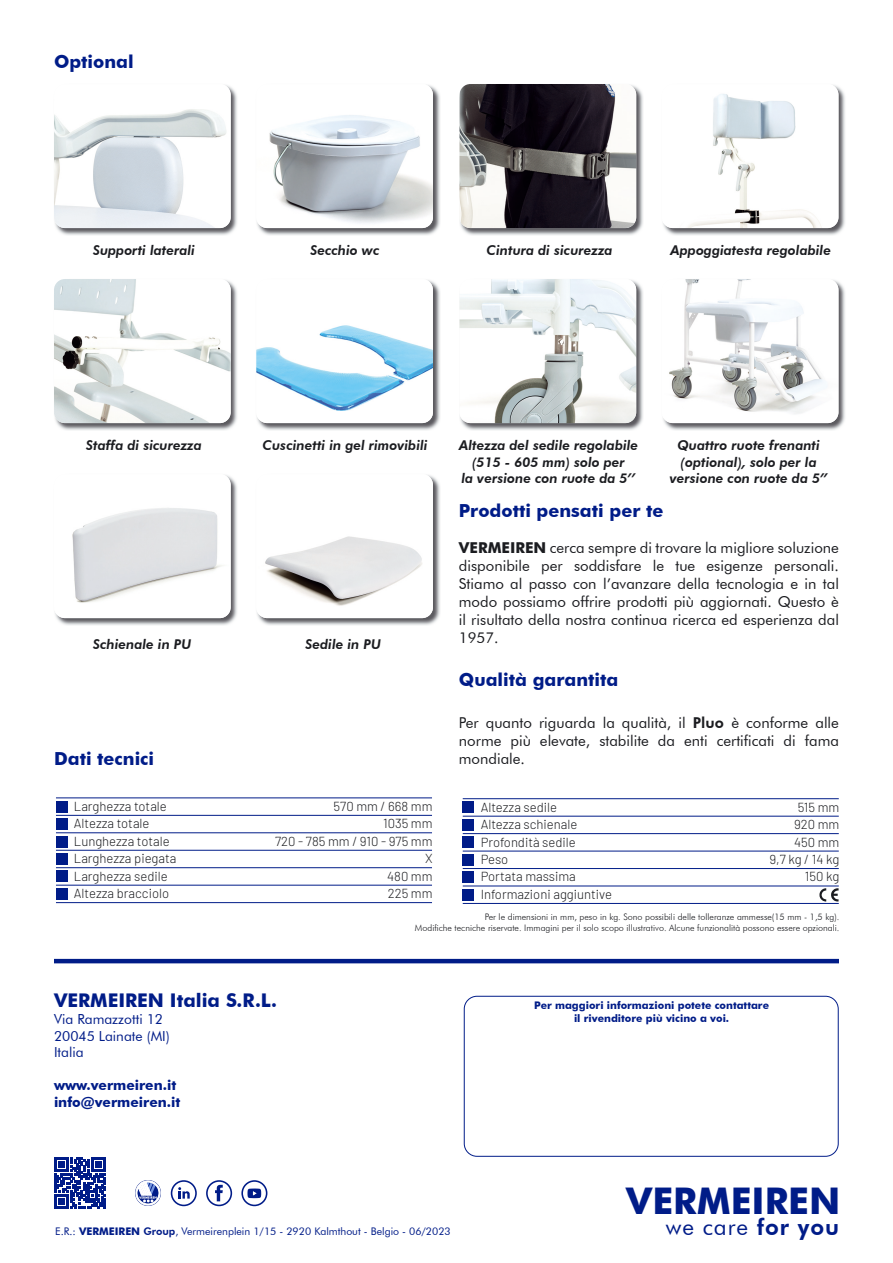
<style>
.page{position:relative;width:893px;height:1263px;background:#fff}
.page>*{position:absolute;margin:0;border:0;box-sizing:border-box;transform-origin:0 0}
.t1{font:700 36.75px "Futura BT";color:#001c88}
.t2{font:22.65px "Futura BT";letter-spacing:.04em;color:#001c88}
.t3{font:700 18.9px "Futura BT";color:#001c88}
.t4{font:700 18px "Futura BT";color:#001c88}
.t5{font:15px/18px "Futura BT";color:#1b1c20;text-align:justify}
.t6{font:13.8px/16.6px "Futura BT";color:#001c88}
.t7{font:700 13.8px/16.6px "Futura BT";color:#001c88}
.t8{font:italic 800 13.5px/16.2px "Futura BT";color:#1b1c20;text-align:center}
.t9{font:300 13.05px "Barlow";color:#1b1c20}
.t10{font:10.5px "Futura BT";color:#001c88}
.t11{font:700 10.5px/12.6px "Futura BT";color:#001c88;text-align:center}
.t12{font:300 9px/10.8px "Futura BT";color:#1b1c20;text-align:right}
.s1{font-weight:700}
.s2{font-weight:800}
</style>
<div class="page">
<div style="left:56px;top:801px;width:11px;height:11px;background:#001c88"></div>
<div style="left:56px;top:818px;width:11px;height:12px;background:#001c88"></div>
<div style="left:56px;top:836px;width:11px;height:11px;background:#001c88"></div>
<div style="left:56px;top:853px;width:11px;height:12px;background:#001c88"></div>
<div style="left:56px;top:871px;width:11px;height:11px;background:#001c88"></div>
<div style="left:56px;top:888px;width:11px;height:11px;background:#001c88"></div>
<hr style="left:56px;top:902px;width:376px;height:1px;background:#001c88">
<hr style="left:56px;top:885px;width:376px;height:1px;background:#001c88">
<hr style="left:56px;top:867px;width:376px;height:1px;background:#001c88">
<hr style="left:56px;top:850px;width:376px;height:1px;background:#001c88">
<hr style="left:56px;top:832px;width:376px;height:1px;background:#001c88">
<hr style="left:56px;top:815px;width:376px;height:1px;background:#001c88">
<hr style="left:56px;top:798px;width:376px;height:1px;background:#001c88">
<div style="left:463px;top:802px;width:11px;height:11px;background:#001c88"></div>
<div style="left:463px;top:819px;width:11px;height:11px;background:#001c88"></div>
<div style="left:463px;top:837px;width:11px;height:11px;background:#001c88"></div>
<div style="left:463px;top:854px;width:11px;height:11px;background:#001c88"></div>
<div style="left:463px;top:871px;width:11px;height:12px;background:#001c88"></div>
<div style="left:463px;top:889px;width:11px;height:11px;background:#001c88"></div>
<hr style="left:463px;top:903px;width:376px;height:1px;background:#001c88">
<hr style="left:463px;top:886px;width:376px;height:1px;background:#001c88">
<hr style="left:463px;top:868px;width:376px;height:1px;background:#001c88">
<hr style="left:463px;top:851px;width:376px;height:1px;background:#001c88">
<hr style="left:463px;top:833px;width:376px;height:1px;background:#001c88">
<hr style="left:463px;top:816px;width:376px;height:1px;background:#001c88">
<hr style="left:463px;top:798px;width:376px;height:1px;background:#001c88">
<svg style="left:819px;top:888px;width:20px;height:13px"></svg>
<svg style="left:54px;top:1157px;width:52px;height:52px"></svg>
<div style="left:171px;top:1180px;width:26px;height:26px;border:2px solid #001c88;border-radius:50%"></div>
<svg style="left:178px;top:1187px;width:12px;height:11px"></svg>
<div style="left:206px;top:1180px;width:26px;height:26px;border:2px solid #001c88;border-radius:50%"></div>
<svg style="left:215px;top:1185px;width:8px;height:16px"></svg>
<div style="left:241px;top:1180px;width:26px;height:26px;border:2px solid #001c88;border-radius:50%"></div>
<svg style="left:247px;top:1188px;width:14px;height:10px"></svg>
<div style="left:464px;top:996px;width:375px;height:161px;border:1px solid #001c88;border-radius:13px"></div>
<div style="left:135px;top:1180px;width:26px;height:26px;border:1px solid #001c88;border-radius:50%"></div>
<svg style="left:136px;top:1181px;width:24px;height:24px"></svg>
<hr style="left:54px;top:959px;width:785px;height:4px;background:#001c88">
<img style="left:57px;top:87px;width:180px;height:148px">
<img style="left:54px;top:85px;width:177px;height:143px">
<img style="left:259px;top:87px;width:181px;height:148px">
<img style="left:257px;top:85px;width:176px;height:143px">
<img style="left:57px;top:282px;width:180px;height:148px">
<img style="left:54px;top:279px;width:177px;height:144px">
<img style="left:259px;top:282px;width:181px;height:148px">
<img style="left:256px;top:280px;width:177px;height:143px">
<img style="left:57px;top:477px;width:180px;height:148px">
<img style="left:55px;top:475px;width:176px;height:143px">
<img style="left:259px;top:477px;width:181px;height:148px">
<img style="left:257px;top:475px;width:176px;height:143px">
<img style="left:462px;top:87px;width:181px;height:148px">
<img style="left:459px;top:84px;width:177px;height:144px">
<img style="left:665px;top:87px;width:180px;height:148px">
<img style="left:663px;top:85px;width:175px;height:143px">
<img style="left:462px;top:282px;width:181px;height:148px">
<img style="left:459px;top:279px;width:177px;height:144px">
<img style="left:665px;top:282px;width:180px;height:148px">
<img style="left:663px;top:279px;width:175px;height:144px">
<p class="t4" style="left:54px;top:50px;width:81px">Optional</p>
<p class="t8" style="left:93px;top:242px;width:103px">Supporti laterali</p>
<p class="t8" style="left:311px;top:242px;width:70px">Secchio wc</p>
<p class="t8" style="left:487px;top:242px;width:127px">Cintura di sicurezza</p>
<p class="t8" style="left:670px;top:242px;width:162px">Appoggiatesta regolabile</p>
<p class="t8" style="left:86px;top:437px;width:117px">Staffa di sicurezza</p>
<p class="t8" style="left:263px;top:437px;width:167px">Cuscinetti in gel rimovibili</p>
<p class="t8" style="left:93px;top:636px;width:100px">Schienale in PU</p>
<p class="t8" style="left:306px;top:636px;width:77px">Sedile in PU</p>
<p class="t4" style="left:54px;top:747px;width:102px">Dati tecnici</p>
<p class="t9" style="left:74px;top:797px;width:94px">Larghezza totale</p>
<p class="t9" style="left:334px;top:797px;width:101px">570 mm / 668 mm</p>
<p class="t9" style="left:74px;top:814px;width:77px">Altezza totale</p>
<p class="t9" style="left:383px;top:814px;width:51px">1035 mm</p>
<p class="t9" style="left:74px;top:832px;width:97px">Lunghezza totale</p>
<p class="t9" style="left:275px;top:832px;width:159px">720 - 785 mm / 910 - 975 mm</p>
<p class="t9" style="left:74px;top:849px;width:104px">Larghezza piegata</p>
<p class="t9" style="left:425px;top:849px;width:9px">X</p>
<p class="t9" style="left:74px;top:866px;width:95px">Larghezza sedile</p>
<p class="t9" style="left:387px;top:866px;width:47px">480 mm</p>
<p class="t9" style="left:74px;top:884px;width:97px">Altezza bracciolo</p>
<p class="t9" style="left:388px;top:884px;width:46px">225 mm</p>
<p class="t8" style="left:459px;top:437px;width:181px">Altezza del sedile regolabile (515 - 605 mm) solo per<br>la versione con ruote da 5’’</p>
<p class="t8" style="left:670px;top:437px;width:159px">Quattro ruote frenanti (optional), solo per la versione con ruote da 5”</p>
<p class="t4" style="left:459px;top:500px;width:206px">Prodotti pensati per te</p>
<p class="t5" style="left:459px;top:538px;width:382px"><span class="s1">VERMEIREN</span> cerca sempre di trovare la migliore soluzione disponibile per soddisfare le tue esigenze personali.<br>Stiamo al passo con l’avanzare della tecnologia e in tal modo possiamo offrire prodotti più aggiornati. Questo è il risultato della nostra continua ricerca ed esperienza dal 1957.</p>
<p class="t4" style="left:459px;top:669px;width:161px">Qualità garantita</p>
<p class="t5" style="left:459px;top:714px;width:382px">Per quanto riguarda la qualità, il <span class="s2">Pluo</span> è conforme alle norme più elevate, stabilite da enti certificati di fama mondiale.</p>
<p class="t9" style="left:481px;top:798px;width:78px">Altezza sedile</p>
<p class="t9" style="left:798px;top:798px;width:43px">515 mm</p>
<p class="t9" style="left:481px;top:815px;width:98px">Altezza schienale</p>
<p class="t9" style="left:794px;top:815px;width:47px">920 mm</p>
<p class="t9" style="left:481px;top:832px;width:97px">Profondità sedile</p>
<p class="t9" style="left:794px;top:832px;width:47px">450 mm</p>
<p class="t9" style="left:481px;top:850px;width:29px">Peso</p>
<p class="t9" style="left:769px;top:850px;width:71px">9,7 kg / 14 kg</p>
<p class="t9" style="left:481px;top:867px;width:97px">Portata massima</p>
<p class="t9" style="left:805px;top:867px;width:36px">150 kg</p>
<p class="t9" style="left:481px;top:885px;width:133px">Informazioni aggiuntive</p>
<p class="t3" style="left:54px;top:989px;width:225px">VERMEIREN Italia S.R.L.</p>
<p class="t6" style="left:54px;top:1010px;width:117px">Via Ramazzotti 12<br>20045 Lainate (MI)<br>Italia</p>
<p class="t7" style="left:54px;top:1077px;width:128px">www.vermeiren.it info@vermeiren.it</p>
<p class="t12" style="left:415px;top:911px;width:426px">Per le dimensioni in mm, peso in kg. Sono possibili delle tolleranze ammesse(15 mm - 1,5 kg).<br>Modifiche tecniche riservate. Immagini per il solo scopo illustrativo. Alcune funzionalità possono essere opzionali.</p>
<p class="t11" style="left:534px;top:999px;width:236px">Per maggiori informazioni potete contattare il rivenditore più vicino a voi.</p>
<h1 class="t1" style="left:626px;top:1178px;width:216px">VERMEIREN</h1>
<p class="t10" style="left:55px;top:1225px;width:397px">E.R.: <span class="s1">VERMEIREN</span> <span class="s2">Group</span>, Vermeirenplein 1/15 - 2920 Kalmthout - Belgio - 06/2023</p>
<h2 class="t2" style="left:666px;top:1213px;width:175px">we care <span class="s2">for you</span></h2>
</div>
